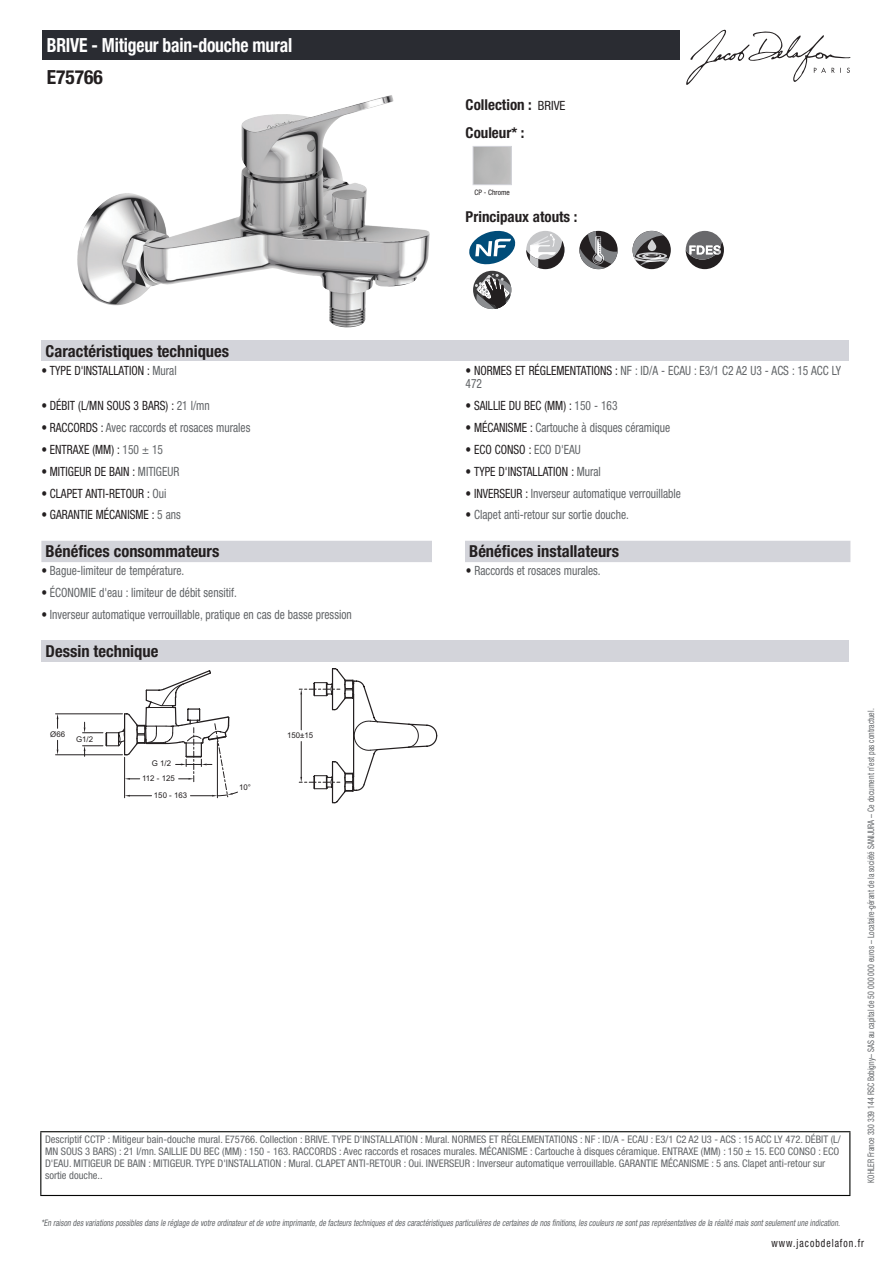
<style>
.page{position:relative;width:893px;height:1263px;background:#fff}
.page>*{position:absolute;margin:0;border:0;box-sizing:border-box;transform-origin:0 0}
.t1{font:700 condensed 19.5px "Helvetica Neue LT Std";letter-spacing:-.01em;color:#fff;scale:.9 1}
.t2{font:700 condensed 19.5px "Helvetica Neue LT Std";color:#231f20}
.t3{font:700 condensed 16.5px "Helvetica Neue LT Std";color:#231f20}
.t4{font:700 condensed 15px/27.8px "Helvetica Neue LT Std";color:#231f20}
.t5{font:condensed 12.75px/13.5px "Helvetica Neue LT Std";color:#626568;scale:.9 1}
.t6{font:condensed 12.75px "Helvetica Neue LT Std";color:#231f20;scale:.9 1}
.t7{font:condensed 11.25px "Helvetica Neue LT Std";letter-spacing:.1em;color:#231f20;scale:.87 1}
.t8{font:condensed 10.5px/12px "Helvetica Neue LT Std";color:#626568}
.t9{font:italic condensed 9px "Helvetica Neue LT Std";color:#626568;scale:.87 1}
.t10{font:condensed 9px "Helvetica Neue LT Std";color:#626568;scale:.87 1}
.t11{font:7.95px/14.9px "Arial";color:#231f20}
.t12{font:condensed 7.5px "Helvetica Neue LT Std";color:#231f20}
.s1{font-weight:400;font-size:12.75px}
.s2{color:#626568}
.s3{color:#231f20}
</style>
<div class="page">
<svg style="left:686px;top:30px;width:164px;height:55px"></svg>
<img style="left:77px;top:96px;width:310px;height:232px">
<div style="left:473px;top:146px;width:39px;height:39px;border:1px solid #d3d4da"></div>
<svg style="left:469px;top:231px;width:46px;height:33px"></svg>
<div style="left:526px;top:231px;width:38px;height:38px;background:#c6c7c9;border-radius:50%"></div>
<svg style="left:526px;top:234px;width:38px;height:35px"></svg>
<svg style="left:579px;top:231px;width:39px;height:38px"></svg>
<div style="left:632px;top:231px;width:39px;height:38px;background:#231f20;border-radius:50%"></div>
<svg style="left:632px;top:231px;width:37px;height:35px"></svg>
<svg style="left:686px;top:231px;width:38px;height:38px"></svg>
<div style="left:473px;top:271px;width:38px;height:38px;background:#3c3c3d;border-radius:50%"></div>
<svg style="left:475px;top:274px;width:36px;height:35px"></svg>
<div style="left:41px;top:340px;width:808px;height:21px;background:#d3d4da"></div>
<div style="left:41px;top:541px;width:809px;height:21px;background:#d3d4da"></div>
<div style="left:432px;top:541px;width:33px;height:21px;background:#fff"></div>
<div style="left:41px;top:640px;width:808px;height:22px;background:#d3d4da"></div>
<hr style="left:56px;top:754px;width:66px;height:1px;background:#231f20">
<hr style="left:56px;top:713px;width:66px;height:1px;background:#231f20">
<svg style="left:57px;top:740px;width:1px;height:15px"></svg>
<svg style="left:57px;top:714px;width:1px;height:14px"></svg>
<svg style="left:83px;top:668px;width:354px;height:135px"></svg>
<div style="left:43px;top:30px;width:637px;height:30px;background:#2a2c32"></div>
<hr style="left:40px;top:1131px;width:810px;height:1px;background:#040503">
<hr style="left:40px;top:1132px;width:1px;height:63px;background:#040503">
<hr style="left:849px;top:1132px;width:1px;height:63px;background:#040503">
<hr style="left:40px;top:1195px;width:810px;height:1px;background:#040503">
<h1 class="t1" style="left:47px;top:33px;width:274px">BRIVE - Mitigeur bain-douche mural</h1>
<h1 class="t2" style="left:47px;top:65px;width:58px">E75766</h1>
<h3 class="t4" style="left:466px;top:90px;width:101px">Collection : <span class="s1">BRIVE<br></span>Couleur* :</h3>
<p class="t12" style="left:474px;top:188px;width:37px">CP - Chrome</p>
<h3 class="t4" style="left:466px;top:203px;width:113px">Principaux atouts :</h3>
<h2 class="t3" style="left:46px;top:341px;width:185px">Caractéristiques techniques</h2>
<p class="t6" style="left:41px;top:363px;width:152px">• TYPE D'INSTALLATION : <span class="s2">Mural</span></p>
<p class="t5" style="left:466px;top:363px;width:419px"><span class="s3">• NORMES ET RÉGLEMENTATIONS :</span> NF : ID/A - ECAU : E3/1 C2 A2 U3 - ACS : 15 ACC LY<br>472</p>
<p class="t6" style="left:41px;top:398px;width:189px">• DÉBIT (L/MN SOUS 3 BARS) : <span class="s2">21 l/mn</span></p>
<p class="t6" style="left:466px;top:398px;width:170px">• SAILLIE DU BEC (MM) : <span class="s2">150 - 163</span></p>
<p class="t5" style="left:41px;top:421px;width:234px"><span class="s3">• RACCORDS :</span> Avec raccords et rosaces murales</p>
<p class="t5" style="left:466px;top:421px;width:229px"><span class="s3">• MÉCANISME :</span> Cartouche à disques céramique</p>
<p class="t6" style="left:41px;top:442px;width:137px">• ENTRAXE (MM) : <span class="s2">150 ± 15</span></p>
<p class="t6" style="left:466px;top:442px;width:130px">• ECO CONSO : <span class="s2">ECO D'EAU</span></p>
<p class="t6" style="left:41px;top:464px;width:155px">• MITIGEUR DE BAIN : <span class="s2">MITIGEUR</span></p>
<p class="t6" style="left:466px;top:464px;width:152px">• TYPE D'INSTALLATION : <span class="s2">Mural</span></p>
<p class="t6" style="left:41px;top:486px;width:141px">• CLAPET ANTI-RETOUR : <span class="s2">Oui</span></p>
<p class="t5" style="left:466px;top:486px;width:241px"><span class="s3">• INVERSEUR :</span> Inverseur automatique verrouillable</p>
<p class="t6" style="left:41px;top:508px;width:156px">• GARANTIE MÉCANISME : <span class="s2">5 ans</span></p>
<p class="t5" style="left:466px;top:508px;width:183px"><span class="s3">•</span> Clapet anti-retour sur sortie douche.</p>
<h2 class="t3" style="left:46px;top:541px;width:175px">Bénéfices consommateurs</h2>
<h2 class="t3" style="left:469px;top:541px;width:151px">Bénéfices installateurs</h2>
<p class="t5" style="left:41px;top:564px;width:160px"><span class="s3">•</span> Bague-limiteur de température.</p>
<p class="t5" style="left:466px;top:564px;width:151px"><span class="s3">•</span> Raccords et rosaces murales.</p>
<p class="t5" style="left:41px;top:586px;width:219px"><span class="s3">•</span> ÉCONOMIE d'eau : limiteur de débit sensitif.</p>
<p class="t5" style="left:41px;top:608px;width:346px"><span class="s3">•</span> Inverseur automatique verrouillable, pratique en cas de basse pression</p>
<h2 class="t3" style="left:46px;top:641px;width:114px">Dessin technique</h2>
<p class="t11" style="left:50px;top:726px;width:16px">Ø66</p>
<p class="t11" style="left:287px;top:728px;width:28px">150±15</p>
<p class="t11" style="left:76px;top:731px;width:19px">G1/2</p>
<p class="t11" style="left:142px;top:756px;width:34px;text-indent:10px">G 1/2<br>112 - 125</p>
<p class="t11" style="left:154px;top:788px;width:35px">150 - 163</p>
<p class="t11" style="left:239px;top:780px;width:13px">10°</p>
<p class="t8" style="left:45px;top:1134px;width:797px">Descriptif CCTP : Mitigeur bain-douche mural. E75766. Collection : BRIVE. TYPE D'INSTALLATION : Mural. NORMES ET RÉGLEMENTATIONS : NF : ID/A - ECAU : E3/1 C2 A2 U3 - ACS : 15 ACC LY 472. DÉBIT (L/ MN SOUS 3 BARS) : 21 l/mn. SAILLIE DU BEC (MM) : 150 - 163. RACCORDS : Avec raccords et rosaces murales. MÉCANISME : Cartouche à disques céramique. ENTRAXE (MM) : 150 ± 15. ECO CONSO : ECO D'EAU. MITIGEUR DE BAIN : MITIGEUR. TYPE D'INSTALLATION : Mural. CLAPET ANTI-RETOUR : Oui. INVERSEUR : Inverseur automatique verrouillable. GARANTIE MÉCANISME : 5 ans. Clapet anti-retour sur sortie douche..</p>
<p class="t10" style="left:866px;top:1183px;width:547px;rotate:-90deg">KOHLER France 330 339 144 RSC Bobigny– SAS au capital de 50 000 000 euros – Locataire-gérant de la société SANIJURA – Ce document n’est pas contractuel.</p>
<p class="t9" style="left:41px;top:1217px;width:922px">*En raison desvariationspossiblesdansle réglage de votre ordinateuretde votre imprimante,de facteurstechniquesetdescaractéristiquesparticulièresde certainesde nosfinitions,lescouleursne sontpasreprésentativesde la réalité maissontseulementune indication.</p>
<p class="t7" style="left:772px;top:1237px;width:108px">www.jacobdelafon.fr</p>
</div>
